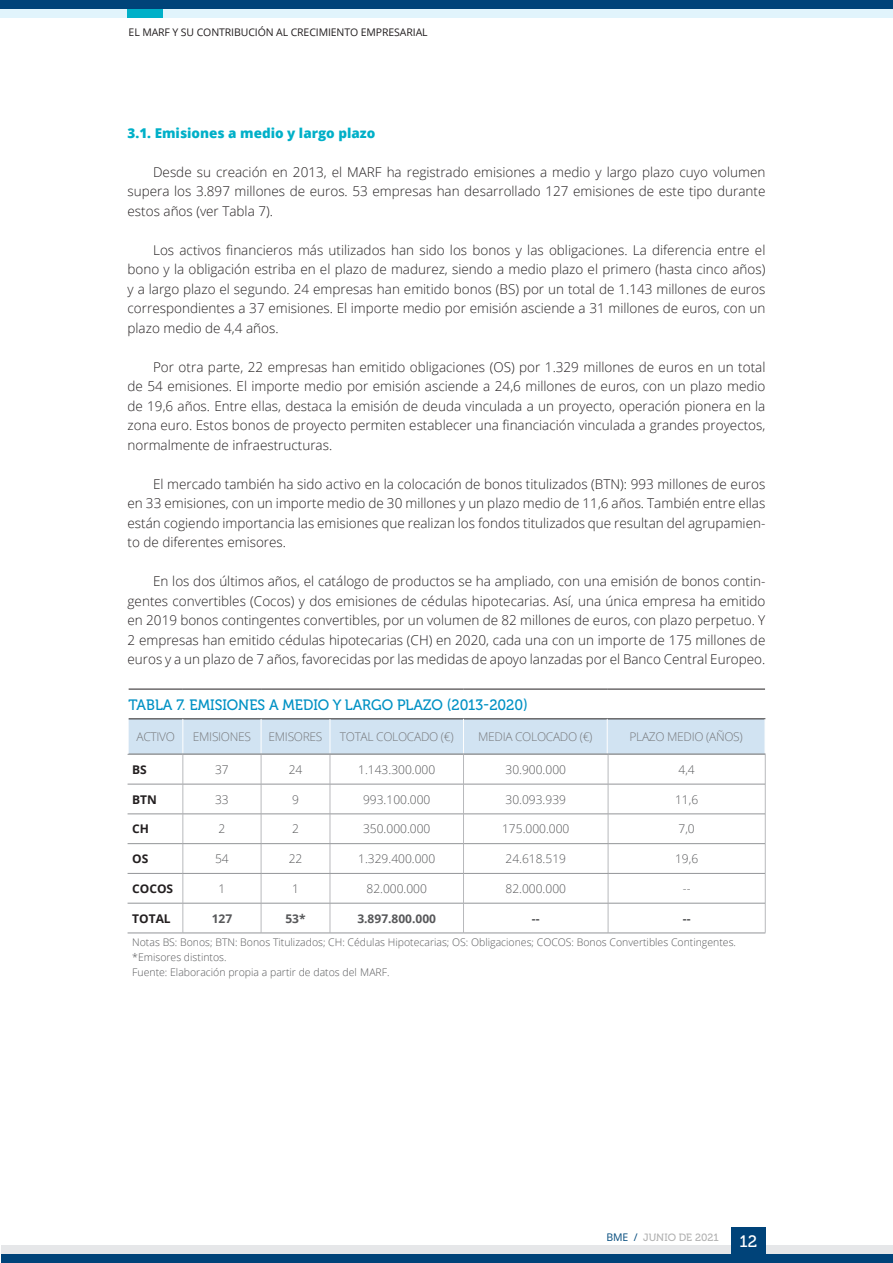
<style>
.page{position:relative;width:893px;height:1263px;background:#fff}
.page>*{position:absolute;margin:0;border:0;box-sizing:border-box;transform-origin:0 0}
.t1{font:16.5px "Museo 500";color:#fff}
._01_Titular{font:15px "Museo 500";color:#0091c4;scale:.96 1}
.Texto_noticia{font:300 13.5px/19.5px "Open Sans";color:#231f20;text-align:justify}
.Texto_noticia-2{font:800 13.5px "Open Sans";color:#00b0c8}
.t2{font:300 12px "Open Sans";color:#57585a}
.t3{font:300 12px "Open Sans";letter-spacing:-.025em;color:#76787b}
.t4{font:700 12px "Open Sans";color:#57585a}
.t5{font:700 12px "Open Sans";color:#231f20}
.t6{font:300 10.5px/15.5px "Open Sans";color:#57585a}
.t7{font:10.5px "Open Sans";letter-spacing:-.01em;color:#231f20}
.t8{font:10.5px "Museo 500";color:#b2b2b2}
.s1{font-family:"Open Sans";color:#034b7d}
</style>
<div class="page">
<hr style="left:129px;top:689px;width:54px;height:1px;background:#231f20">
<hr style="left:183px;top:689px;width:78px;height:1px;background:#231f20">
<hr style="left:261px;top:689px;width:69px;height:1px;background:#231f20">
<hr style="left:330px;top:689px;width:133px;height:1px;background:#231f20">
<hr style="left:463px;top:689px;width:144px;height:1px;background:#231f20">
<hr style="left:607px;top:689px;width:158px;height:1px;background:#231f20">
<svg style="left:129px;top:719px;width:637px;height:213px"></svg>
<hr style="left:128px;top:754px;width:55px;height:1px;background:#939598">
<hr style="left:183px;top:754px;width:78px;height:1px;background:#939598">
<hr style="left:261px;top:754px;width:69px;height:1px;background:#939598">
<hr style="left:330px;top:754px;width:133px;height:1px;background:#939598">
<hr style="left:463px;top:754px;width:145px;height:1px;background:#939598">
<hr style="left:608px;top:754px;width:157px;height:1px;background:#939598">
<hr style="left:128px;top:784px;width:55px;height:1px;background:#939598">
<hr style="left:183px;top:784px;width:78px;height:1px;background:#939598">
<hr style="left:261px;top:784px;width:69px;height:1px;background:#939598">
<hr style="left:330px;top:784px;width:133px;height:1px;background:#939598">
<hr style="left:463px;top:784px;width:145px;height:1px;background:#939598">
<hr style="left:608px;top:784px;width:157px;height:1px;background:#939598">
<hr style="left:128px;top:813px;width:55px;height:1px;background:#939598">
<hr style="left:183px;top:813px;width:78px;height:1px;background:#939598">
<hr style="left:261px;top:813px;width:69px;height:1px;background:#939598">
<hr style="left:330px;top:813px;width:133px;height:1px;background:#939598">
<hr style="left:463px;top:813px;width:145px;height:1px;background:#939598">
<hr style="left:608px;top:813px;width:157px;height:1px;background:#939598">
<hr style="left:128px;top:843px;width:55px;height:1px;background:#939598">
<hr style="left:183px;top:843px;width:78px;height:1px;background:#939598">
<hr style="left:261px;top:843px;width:69px;height:1px;background:#939598">
<hr style="left:330px;top:843px;width:133px;height:1px;background:#939598">
<hr style="left:463px;top:843px;width:145px;height:1px;background:#939598">
<hr style="left:608px;top:843px;width:157px;height:1px;background:#939598">
<hr style="left:128px;top:873px;width:55px;height:1px;background:#939598">
<hr style="left:183px;top:873px;width:78px;height:1px;background:#939598">
<hr style="left:261px;top:873px;width:69px;height:1px;background:#939598">
<hr style="left:330px;top:873px;width:133px;height:1px;background:#939598">
<hr style="left:463px;top:873px;width:145px;height:1px;background:#939598">
<hr style="left:608px;top:873px;width:157px;height:1px;background:#939598">
<hr style="left:128px;top:903px;width:55px;height:1px;background:#939598">
<hr style="left:183px;top:903px;width:78px;height:1px;background:#939598">
<hr style="left:261px;top:903px;width:69px;height:1px;background:#939598">
<hr style="left:330px;top:903px;width:133px;height:1px;background:#939598">
<hr style="left:463px;top:903px;width:145px;height:1px;background:#939598">
<hr style="left:608px;top:903px;width:157px;height:1px;background:#939598">
<hr style="left:128px;top:932px;width:55px;height:1px;background:#939598">
<hr style="left:183px;top:932px;width:78px;height:1px;background:#939598">
<hr style="left:261px;top:932px;width:69px;height:1px;background:#939598">
<hr style="left:330px;top:932px;width:133px;height:1px;background:#939598">
<hr style="left:463px;top:932px;width:145px;height:1px;background:#939598">
<hr style="left:608px;top:932px;width:157px;height:1px;background:#939598">
<div style="left:0;top:0;width:893px;height:9px;background:#004379"></div>
<div style="left:0;top:9px;width:893px;height:8px;background:#e1f4fc"></div>
<div style="left:128px;top:9px;width:35px;height:8px;background:#00b0c8"></div>
<div style="left:1px;top:1254px;width:892px;height:9px;background:#004379"></div>
<div style="left:1px;top:1245px;width:892px;height:9px;background:#e6e7e9"></div>
<div style="left:731px;top:1228px;width:34px;height:35px;background:#004379"></div>
<p class="t7" style="left:129px;top:25px;width:301px">EL MARF Y SU CONTRIBUCIÓN AL CRECIMIENTO EMPRESARIAL</p>
<p class="Texto_noticia-2" style="left:128px;top:123px;width:249px">3.1. Emisiones a medio y largo plazo</p>
<p class="Texto_noticia" style="left:128px;top:162px;width:639px;text-indent:26px">Desde su creación en 2013, el MARF ha registrado emisiones a medio y largo plazo cuyo volumen supera los 3.897 millones de euros. 53 empresas han desarrollado 127 emisiones de este tipo durante estos años (ver Tabla 7).</p>
<p class="Texto_noticia" style="left:128px;top:240px;width:639px;text-indent:26px">Los activos financieros más utilizados han sido los bonos y las obligaciones. La diferencia entre el bono y la obligación estriba en el plazo de madurez, siendo a medio plazo el primero (hasta cinco años) y a largo plazo el segundo. 24 empresas han emitido bonos (BS) por un total de 1.143 millones de euros correspondientes a 37 emisiones. El importe medio por emisión asciende a 31 millones de euros, con un plazo medio de 4,4 años.</p>
<p class="Texto_noticia" style="left:128px;top:357px;width:639px;text-indent:26px">Por otra parte, 22 empresas han emitido obligaciones (OS) por 1.329 millones de euros en un total de 54 emisiones. El importe medio por emisión asciende a 24,6 millones de euros, con un plazo medio de 19,6 años. Entre ellas, destaca la emisión de deuda vinculada a un proyecto, operación pionera en la zona euro. Estos bonos de proyecto permiten establecer una financiación vinculada a grandes proyectos, normalmente de infraestructuras.</p>
<p class="Texto_noticia" style="left:128px;top:474px;width:639px;text-indent:26px">El mercado también ha sido activo en la colocación de bonos titulizados (BTN): 993 millones de euros en 33 emisiones, con un importe medio de 30 millones y un plazo medio de 11,6 años. También entre ellas están cogiendo importancia las emisiones que realizan los fondos titulizados que resultan del agrupamien&shy;to de diferentes emisores.</p>
<p class="Texto_noticia" style="left:128px;top:571px;width:639px;text-indent:26px">En los dos últimos años, el catálogo de productos se ha ampliado, con una emisión de bonos contin&shy;gentes convertibles (Cocos) y dos emisiones de cédulas hipotecarias. Así, una única empresa ha emitido en 2019 bonos contingentes convertibles, por un volumen de 82 millones de euros, con plazo perpetuo. Y 2 empresas han emitido cédulas hipotecarias (CH) en 2020, cada una con un importe de 175 millones de euros y a un plazo de 7 años, favorecidas por las medidas de apoyo lanzadas por el Banco Central Europeo.</p>
<p class="_01_Titular" style="left:129px;top:696px;width:417px">TABLA 7. EMISIONES A MEDIO Y LARGO PLAZO (2013-2020)</p>
<p class="t3" style="left:136px;top:728px;width:40px">ACTIVO</p>
<p class="t3" style="left:193px;top:728px;width:60px">EMISIONES</p>
<p class="t3" style="left:269px;top:728px;width:55px">EMISORES</p>
<p class="t3" style="left:340px;top:728px;width:115px">TOTAL COLOCADO (€)</p>
<p class="t3" style="left:478px;top:728px;width:116px">MEDIA COLOCADO (€)</p>
<p class="t3" style="left:629px;top:728px;width:115px">PLAZO MEDIO (AÑOS)</p>
<p class="t5" style="left:132px;top:761px;width:16px">BS</p>
<p class="t2" style="left:215px;top:761px;width:15px">37</p>
<p class="t2" style="left:289px;top:761px;width:15px">24</p>
<p class="t2" style="left:358px;top:761px;width:79px">1.143.300.000</p>
<p class="t2" style="left:505px;top:761px;width:62px">30.900.000</p>
<p class="t2" style="left:678px;top:761px;width:18px">4,4</p>
<p class="t5" style="left:132px;top:791px;width:26px">BTN</p>
<p class="t2" style="left:215px;top:791px;width:15px">33</p>
<p class="t2" style="left:292px;top:791px;width:8px">9</p>
<p class="t2" style="left:363px;top:791px;width:69px">993.100.000</p>
<p class="t2" style="left:505px;top:791px;width:62px">30.093.939</p>
<p class="t2" style="left:675px;top:791px;width:25px">11,6</p>
<p class="t5" style="left:132px;top:820px;width:18px">CH</p>
<p class="t2" style="left:219px;top:821px;width:8px">2</p>
<p class="t2" style="left:292px;top:821px;width:8px">2</p>
<p class="t2" style="left:363px;top:821px;width:69px">350.000.000</p>
<p class="t2" style="left:502px;top:821px;width:69px">175.000.000</p>
<p class="t2" style="left:678px;top:821px;width:18px">7,0</p>
<p class="t5" style="left:132px;top:850px;width:18px">OS</p>
<p class="t2" style="left:215px;top:850px;width:15px">54</p>
<p class="t2" style="left:289px;top:850px;width:15px">22</p>
<p class="t2" style="left:358px;top:850px;width:79px">1.329.400.000</p>
<p class="t2" style="left:505px;top:850px;width:62px">24.618.519</p>
<p class="t2" style="left:675px;top:850px;width:25px">19,6</p>
<p class="t5" style="left:132px;top:880px;width:43px">COCOS</p>
<p class="t2" style="left:219px;top:880px;width:8px">1</p>
<p class="t2" style="left:292px;top:880px;width:8px">1</p>
<p class="t2" style="left:366px;top:880px;width:62px">82.000.000</p>
<p class="t2" style="left:505px;top:880px;width:62px">82.000.000</p>
<p class="t2" style="left:683px;top:880px;width:9px">--</p>
<p class="t5" style="left:132px;top:910px;width:40px">TOTAL</p>
<p class="t4" style="left:212px;top:910px;width:22px">127</p>
<p class="t4" style="left:285px;top:910px;width:22px">53*</p>
<p class="t4" style="left:357px;top:910px;width:80px">3.897.800.000</p>
<p class="t4" style="left:532px;top:910px;width:9px">--</p>
<p class="t4" style="left:683px;top:910px;width:9px">--</p>
<p class="t6" style="left:132px;top:934px;width:605px">Notas BS: Bonos; BTN: Bonos Titulizados; CH: Cédulas Hipotecarias; OS: Obligaciones; COCOS: Bonos Convertibles Contingentes. *Emisores distintos.<br>Fuente: Elaboración propia a partir de datos del MARF.</p>
<p class="t8" style="left:606px;top:1231px;width:114px"><span class="s1">BME /</span> JUNIO DE 2021</p>
<p class="t1" style="left:739px;top:1232px;width:19px">12</p>
</div>
